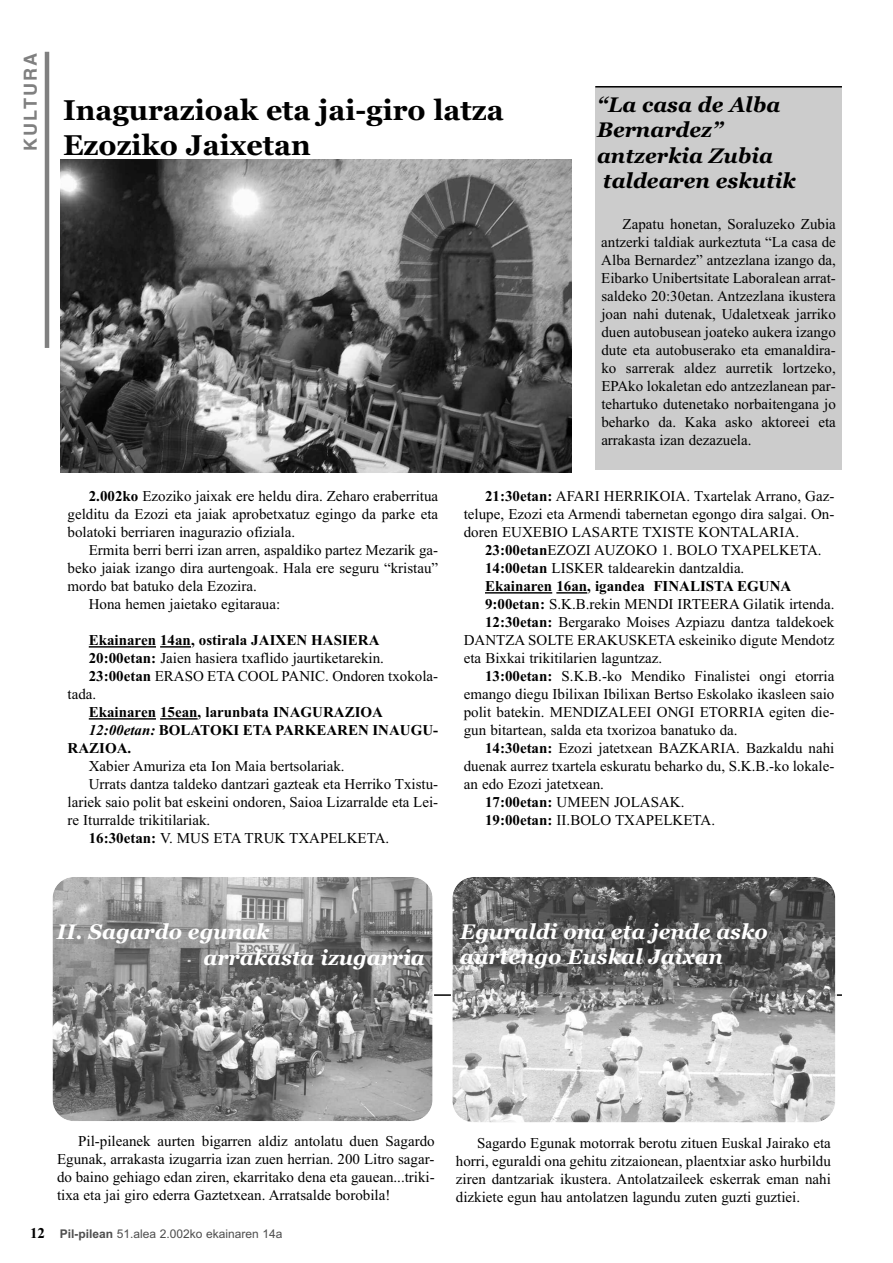
<style>
.page{position:relative;width:893px;height:1263px;background:#fff}
.page>*{position:absolute;margin:0;border:0;box-sizing:border-box;transform-origin:0 0}
.t1{font:700 28.5px/34.2px "Georgia";color:#000}
.t2{font:italic 700 21px/25.2px "Georgia";color:#fff}
.t3{font:italic 700 21px/25.2px "Georgia";color:#000}
.t4{font:700 18px "Helvetica";letter-spacing:.11em;color:#808080}
.t5{font:15px/18px "Times New Roman";color:#000;text-align:justify}
.t6{font:700 15px "Times New Roman";color:#000}
.t7{font:12px "Arial";color:#4d4d4d}
.s1{font-weight:700}
.s2{font-style:italic}
.s3{font-family:"Times New Roman";font-weight:700;font-size:15px;color:#000}
</style>
<div class="page">
<div style="left:595px;top:87px;width:247px;height:383px;background:#ccc"></div>
<img style="left:60px;top:159px;width:512px;height:314px">
<hr style="left:51px;top:994px;width:791px;height:2px;background:#000">
<hr style="left:45px;top:52px;width:4px;height:296px;background:#808080">
<hr style="left:89px;top:646px;width:67px;height:2px;background:#000">
<hr style="left:160px;top:646px;width:31px;height:2px;background:#000">
<hr style="left:89px;top:718px;width:67px;height:2px;background:#000">
<hr style="left:160px;top:718px;width:38px;height:2px;background:#000">
<hr style="left:485px;top:592px;width:67px;height:2px;background:#000">
<hr style="left:556px;top:592px;width:31px;height:2px;background:#000">
<hr style="left:595px;top:86px;width:247px;height:2px;background:#000">
<svg style="left:51px;top:877px;width:383px;height:244px;background:#8a8a8a"></svg>
<svg style="left:451px;top:877px;width:386px;height:246px;background:#979797"></svg>
<p class="t4" style="left:20px;top:151px;width:99px;rotate:-90deg">KULTURA</p>
<h1 class="t1" style="left:63px;top:93px;width:442px">Inagurazioak eta jai-giro latza<br>Ezoziko Jaixetan</h1>
<h2 class="t3" style="left:597px;top:92px;width:200px">“La casa de Alba<br>Bernardez” antzerkia Zubia taldearen eskutik</h2>
<p class="t5" style="left:601px;top:215px;width:236px;text-indent:21px">Zapatu honetan, Soraluzeko Zubia antzerki taldiak aurkeztuta “La casa de Alba Bernardez” antzezlana izango da, Eibarko Unibertsitate Laboralean arrat&shy;saldeko 20:30etan. Antzezlana ikustera joan nahi dutenak, Udaletxeak jarriko duen autobusean joateko aukera izango dute eta autobuserako eta emanaldira&shy;ko sarrerak aldez aurretik lortzeko, EPAko lokaletan edo antzezlanean par&shy;tehartuko dutenetako norbaitengana jo beharko da. Kaka asko aktoreei eta arrakasta izan dezazuela.</p>
<p class="t5" style="left:68px;top:487px;width:372px;text-indent:21px"><span class="s1">2.002ko</span> Ezoziko jaixak ere heldu dira. Zeharo eraberritua gelditu da Ezozi eta jaiak aprobetxatuz egingo da parke eta bolatoki berriaren inagurazio ofiziala.</p>
<p class="t5" style="left:89px;top:541px;width:351px">Ermita berri berri izan arren, aspaldiko partez Mezarik ga-</p>
<p class="t5" style="left:68px;top:559px;width:372px">beko jaiak izango dira aurtengoak. Hala ere seguru “kristau”</p>
<p class="t5" style="left:68px;top:577px;width:191px">mordo bat batuko dela Ezozira.</p>
<p class="t5" style="left:89px;top:595px;width:193px">Hona hemen jaietako egitaraua:</p>
<p class="t6" style="left:89px;top:631px;width:292px">Ekainaren 14an, ostirala JAIXEN HASIERA</p>
<p class="t5" style="left:89px;top:649px;width:297px"><span class="s1">20:00etan:</span> Jaien hasiera txaflido jaurtiketarekin.</p>
<p class="t5" style="left:89px;top:667px;width:351px"><span class="s1">23:00etan</span> ERASO ETA COOL PANIC. Ondoren txokola-</p>
<p class="t5" style="left:68px;top:685px;width:30px">tada.</p>
<p class="t6" style="left:89px;top:703px;width:296px">Ekainaren 15ean, larunbata INAGURAZIOA</p>
<p class="t6" style="left:89px;top:721px;width:351px"><span class="s2">12:00etan:</span> BOLATOKI ETA PARKEAREN INAUGU-</p>
<p class="t6" style="left:68px;top:739px;width:65px">RAZIOA.</p>
<p class="t5" style="left:89px;top:757px;width:257px">Xabier Amuriza eta Ion Maia bertsolariak.</p>
<p class="t5" style="left:89px;top:775px;width:351px">Urrats dantza taldeko dantzari gazteak eta Herriko Txistu-</p>
<p class="t5" style="left:68px;top:793px;width:372px">lariek saio polit bat eskeini ondoren, Saioa Lizarralde eta Lei-</p>
<p class="t5" style="left:68px;top:811px;width:144px">re Iturralde trikitilariak.</p>
<p class="t5" style="left:89px;top:829px;width:302px"><span class="s1">16:30etan:</span> V. MUS ETA TRUK TXAPELKETA.</p>
<p class="t5" style="left:464px;top:487px;width:372px;text-indent:21px"><span class="s1">21:30etan:</span> AFARI HERRIKOIA. Txartelak Arrano, Gaz&shy;telupe, Ezozi eta Armendi tabernetan egongo dira salgai. On&shy;doren EUXEBIO LASARTE TXISTE KONTALARIA.</p>
<p class="t5" style="left:485px;top:541px;width:338px"><span class="s1">23:00etan</span>EZOZI AUZOKO 1. BOLO TXAPELKETA.</p>
<p class="t5" style="left:485px;top:559px;width:261px"><span class="s1">14:00etan</span> LISKER taldearekin dantzaldia.</p>
<p class="t6" style="left:485px;top:577px;width:308px">Ekainaren 16an, igandea FINALISTA EGUNA</p>
<p class="t5" style="left:485px;top:595px;width:351px"><span class="s1">9:00etan:</span> S.K.B.rekin MENDI IRTEERA Gilatik irtenda.</p>
<p class="t5" style="left:485px;top:613px;width:351px"><span class="s1">12:30etan:</span> Bergarako Moises Azpiazu dantza taldekoek</p>
<p class="t5" style="left:464px;top:631px;width:372px">DANTZA SOLTE ERAKUSKETA eskeiniko digute Mendotz</p>
<p class="t5" style="left:464px;top:649px;width:200px">eta Bixkai trikitilarien laguntzaz.</p>
<p class="t5" style="left:485px;top:667px;width:351px"><span class="s1">13:00etan:</span> S.K.B.-ko Mendiko Finalistei ongi etorria</p>
<p class="t5" style="left:464px;top:685px;width:372px">emango diegu Ibilixan Ibilixan Bertso Eskolako ikasleen saio</p>
<p class="t5" style="left:464px;top:703px;width:372px">polit batekin. MENDIZALEEI ONGI ETORRIA egiten die-</p>
<p class="t5" style="left:464px;top:721px;width:275px">gun bitartean, salda eta txorizoa banatuko da.</p>
<p class="t5" style="left:485px;top:739px;width:351px"><span class="s1">14:30etan:</span> Ezozi jatetxean BAZKARIA. Bazkaldu nahi</p>
<p class="t5" style="left:464px;top:757px;width:372px">duenak aurrez txartela eskuratu beharko du, S.K.B.-ko lokale-</p>
<p class="t5" style="left:464px;top:775px;width:142px">an edo Ezozi jatetxean.</p>
<p class="t5" style="left:485px;top:793px;width:201px"><span class="s1">17:00etan:</span> UMEEN JOLASAK.</p>
<p class="t5" style="left:485px;top:811px;width:232px"><span class="s1">19:00etan:</span> II.BOLO TXAPELKETA.</p>
<h2 class="t2" style="left:204px;top:920px;width:223px;text-indent:-147px">II. Sagardo egunak<br>arrakasta izugarria</h2>
<h2 class="t2" style="left:460px;top:919px;width:309px">Eguraldi ona eta jende asko aurtengo Euskal Jaixan</h2>
<p class="t5" style="left:57px;top:1132px;width:379px;text-indent:21px">Pil-pileanek aurten bigarren aldiz antolatu duen Sagardo Egunak, arrakasta izugarria izan zuen herrian. 200 Litro sagar&shy;do baino gehiago edan ziren, ekarritako dena eta gauean...triki&shy;tixa eta jai giro ederra Gaztetxean. Arratsalde borobila!</p>
<p class="t5" style="left:456px;top:1133px;width:376px;text-indent:21px">Sagardo Egunak motorrak berotu zituen Euskal Jairako eta horri, eguraldi ona gehitu zitzaionean, plaentxiar asko hurbildu ziren dantzariak ikustera. Antolatzaileek eskerrak eman nahi dizkiete egun hau antolatzen lagundu zuten guzti guztiei.</p>
<p class="t7" style="left:30px;top:1227px;width:254px"><span class="s3">12</span> <span class="s1">Pil-pilean</span> 51.alea 2.002ko ekainaren 14a</p>
</div>
